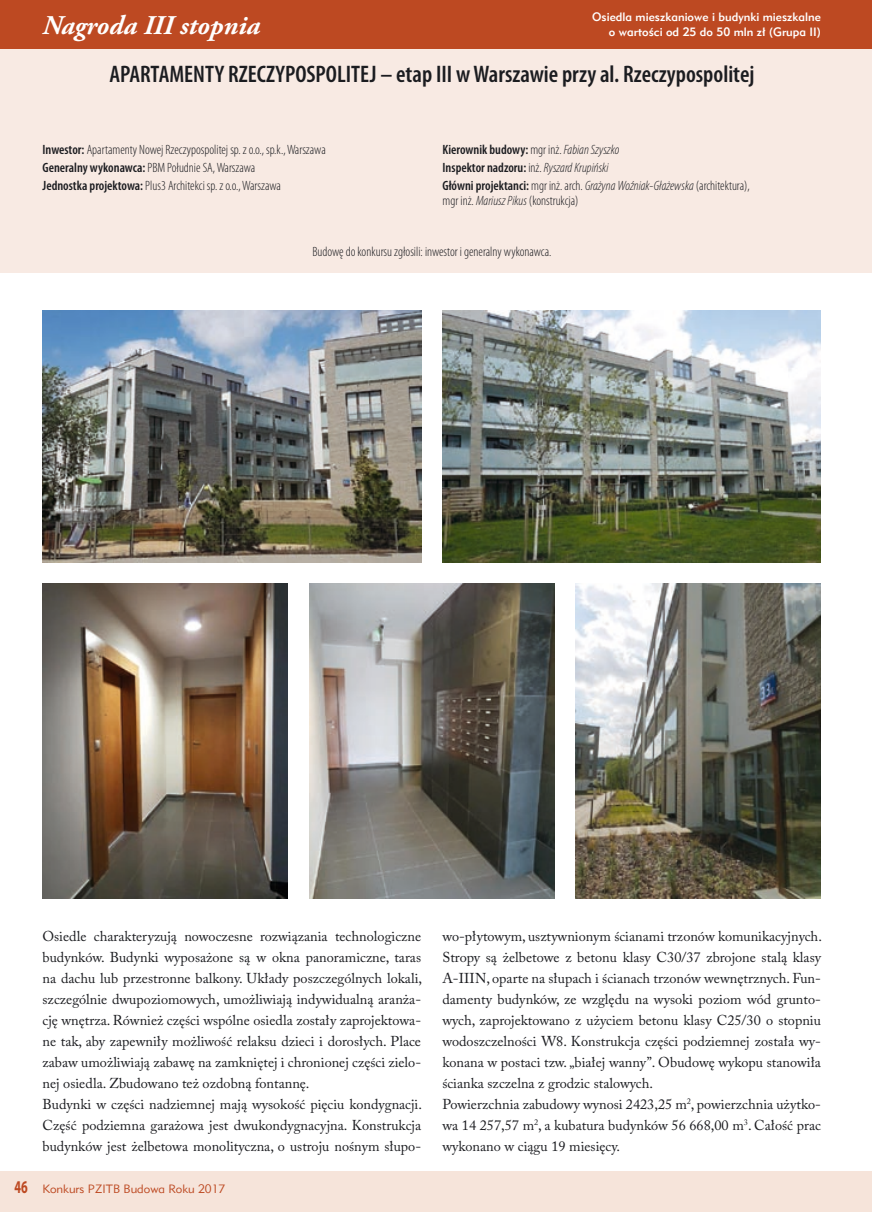
<style>
.page{position:relative;width:872px;height:1212px;background:#fff}
.page>*{position:absolute;margin:0;border:0;box-sizing:border-box;transform-origin:0 0}
.t1{font:italic 700 27px "Adobe Garamond Pro";color:#fff}
.t2{font:600 condensed 24px "Myriad Pro";color:#1b1c20}
.t3{font:14.25px/21px "Adobe Caslon Pro";color:#1b1c20}
.t4{font:300 condensed 13.5px/18px "Myriad Pro";color:#1b1c20}
.t5{font:italic 300 condensed 13.5px/18px "Myriad Pro";color:#1b1c20}
.t6{font:12px/14.4px "Geometric 415 Md EU";color:#fff;text-align:right}
.t7{font:12px "Geometric 415 Lt EU";color:#bd4922}
.s1{font-weight:600}
.s2{font-weight:600;font-style:normal}
.s3{font-style:normal}
.s4{font-style:italic}
.s5{font-family:"Myriad Pro";font-weight:700;font-size:18px}
</style>
<div class="page">
<div style="left:0;top:0;width:872px;height:272px;background:#f8eae3"></div>
<div style="left:0;top:0;width:872px;height:49px;background:#bd4922"></div>
<div style="left:0;top:1171px;width:872px;height:41px;background:#f6e4da"></div>
<img style="left:43px;top:310px;width:378px;height:252px">
<img style="left:442px;top:311px;width:379px;height:251px">
<img style="left:43px;top:583px;width:244px;height:315px">
<img style="left:309px;top:583px;width:245px;height:315px">
<img style="left:576px;top:583px;width:245px;height:315px">
<h1 class="t1" style="left:43px;top:10px;width:219px">Nagroda III stopnia</h1>
<p class="t6" style="left:592px;top:10px;width:230px">Osiedla mieszkaniowe i budynki mieszkalne o wartości od 25 do 50 mln zł (Grupa II)</p>
<h2 class="t2" style="left:109px;top:61px;width:646px">APARTAMENTY RZECZYPOSPOLITEJ – etap III w Warszawie przy al. Rzeczypospolitej</h2>
<p class="t4" style="left:43px;top:140px;width:285px"><span class="s1">Inwestor:</span> Apartamenty Nowej Rzeczypospolitej sp. z o.o., sp.k., Warszawa<br><span class="s1">Generalny wykonawca:</span> PBM Południe SA, Warszawa<br><span class="s1">Jednostka projektowa:</span> Plus3 Architekci sp. z o.o., Warszawa</p>
<p class="t5" style="left:442px;top:141px;width:309px"><span class="s2">Kierownik budowy:</span> <span class="s3">mgr inż.</span> Fabian Szyszko<br><span class="s2">Inspektor nadzoru:</span> <span class="s3">inż.</span> Ryszard Krupiński<br><span class="s2">Główni projektanci:</span> <span class="s3">mgr inż. arch.</span> Grażyna Woźniak-Głażewska <span class="s3">(architektura),</span></p>
<p class="t4" style="left:442px;top:191px;width:138px">mgr inż. <span class="s4">Mariusz Pikus</span> (konstrukcja)</p>
<p class="t4" style="left:312px;top:243px;width:240px">Budowę do konkursu zgłosili: inwestor i generalny wykonawca.</p>
<p class="t3" style="left:43px;top:925px;width:381px">Osiedle charakteryzują nowoczesne rozwiązania technologiczne budynków. Budynki wyposażone są w okna panoramiczne, taras na dachu lub przestronne balkony. Układy poszczególnych lokali, szczególnie dwupoziomowych, umożliwiają indywidualną aranża&shy;cję wnętrza. Również części wspólne osiedla zostały zaprojektowa&shy;ne tak, aby zapewniły możliwość relaksu dzieci i dorosłych. Place zabaw umożliwiają zabawę na zamkniętej i chronionej części zielo&shy;nej osiedla. Zbudowano też ozdobną fontannę.<br>Budynki w części nadziemnej mają wysokość pięciu kondygnacji.<br>Część podziemna garażowa jest dwukondygnacyjna. Konstrukcja budynków jest żelbetowa monolityczna, o ustroju nośnym słupo-</p>
<p class="t3" style="left:442px;top:925px;width:381px">wo-płytowym, usztywnionym ścianami trzonów komunikacyjnych.<br>Stropy są żelbetowe z betonu klasy C30/37 zbrojone stalą klasy A-IIIN, oparte na słupach i ścianach trzonów wewnętrznych. Fun&shy;damenty budynków, ze względu na wysoki poziom wód grunto&shy;wych, zaprojektowano z użyciem betonu klasy C25/30 o stopniu wodoszczelności W8. Konstrukcja części podziemnej została wy&shy;konana w postaci tzw. „białej wanny”. Obudowę wykopu stanowiła ścianka szczelna z grodzic stalowych.<br>Powierzchnia zabudowy wynosi 2423,25 m<sup>2</sup>, powierzchnia użytko&shy;wa 14 257,57 m<sup>2</sup>, a kubatura budynków 56 668,00 m<sup>3</sup>. Całość prac wykonano w ciągu 19 miesięcy.</p>
<p class="t7" style="left:15px;top:1181px;width:212px"><span class="s5">46</span> Konkurs PZITB Budowa Roku 2017</p>
</div>
